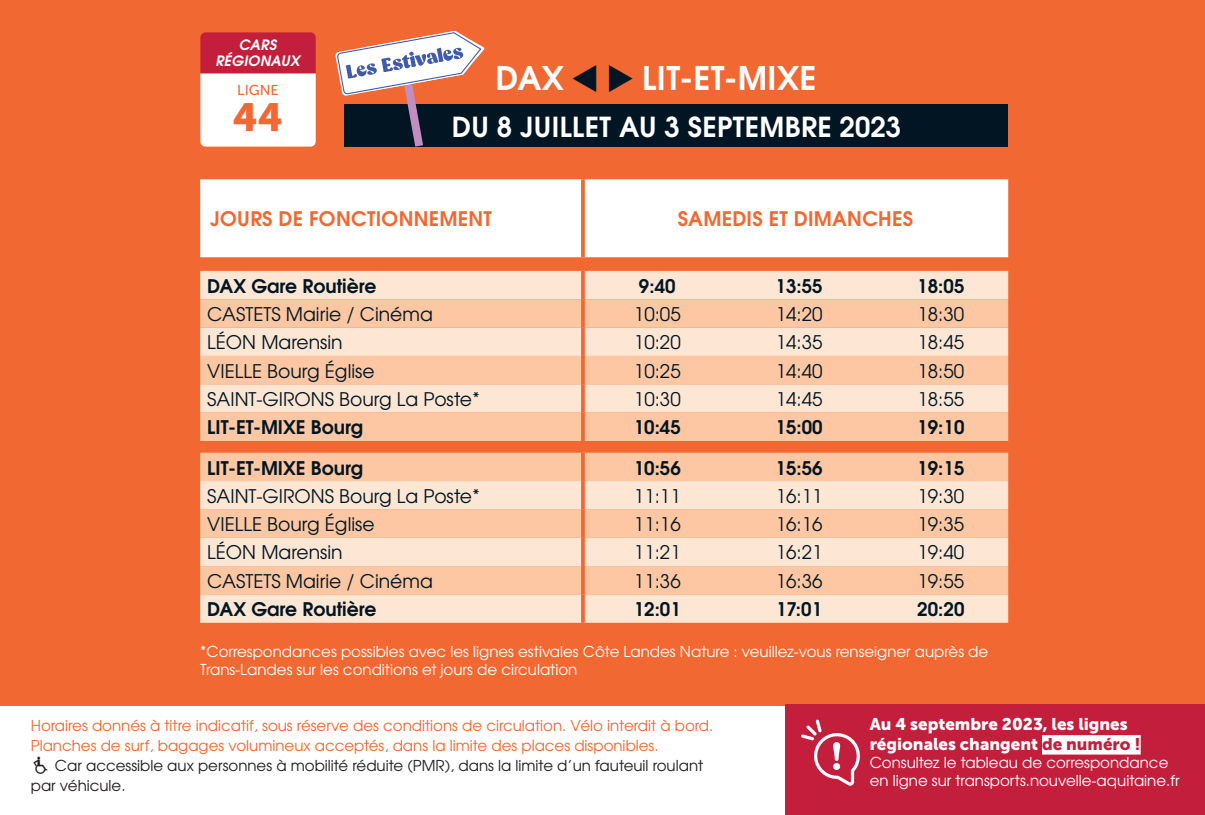
<style>
.page{position:relative;width:1205px;height:815px;background:#fff}
.page>*{position:absolute;margin:0;border:0;box-sizing:border-box;transform-origin:0 0}
.t1{font:39px "Museo Sans 900";color:#f26832}
.t2{font:700 32.5px "Te X Gyre Adventor";letter-spacing:.015em;color:#fff}
.t3{font:700 27.5px "Te X Gyre Adventor";letter-spacing:.015em;color:#fff}
.t4{font:700 20px "Te X Gyre Adventor";letter-spacing:.015em;color:#f26832}
.t5{font:18.75px "Te X Gyre Adventor";color:#011622}
.t6{font:700 18.75px "Te X Gyre Adventor";color:#011622}
.t7{font:17px/20.5px "Museo Sans 900";color:#fff}
.t8{font:15px/18px "Te X Gyre Adventor";color:#fff}
.t9{font:15px/20px "Te X Gyre Adventor";color:#f26832}
.t10{font:15px/20px "Te X Gyre Adventor";color:#231f20}
.t11{font:italic 700 14.25px/16px "Te X Gyre Adventor";letter-spacing:.015em;color:#fff;text-align:center}
.t12{font:14.25px "Museo Sans 500";color:#f26832}
.s1{color:#011622}
.s2{color:#c31f3d}
</style>
<div class="page">
<div style="left:0;top:0;width:1205px;height:706px;background:#f26832"></div>
<div style="left:344px;top:105px;width:664px;height:42px;background:#011622"></div>
<div style="left:200px;top:179px;width:808px;height:78px;background:#fff"></div>
<svg style="left:581px;top:179px;width:4px;height:78px"></svg>
<div style="left:200px;top:453px;width:808px;height:28px;background:#fcc7a2"></div>
<svg style="left:200px;top:481px;width:808px;height:142px;background:#fdd8bf"></svg>
<svg style="left:581px;top:453px;width:4px;height:28px"></svg>
<svg style="left:581px;top:481px;width:4px;height:28px"></svg>
<svg style="left:581px;top:509px;width:4px;height:29px"></svg>
<svg style="left:581px;top:538px;width:4px;height:28px"></svg>
<svg style="left:581px;top:566px;width:4px;height:28px"></svg>
<svg style="left:581px;top:594px;width:4px;height:29px"></svg>
<div style="left:200px;top:271px;width:808px;height:28px;background:#fee6d5"></div>
<svg style="left:200px;top:299px;width:808px;height:142px;background:#fcd2b5"></svg>
<svg style="left:581px;top:271px;width:4px;height:28px"></svg>
<svg style="left:581px;top:299px;width:4px;height:29px"></svg>
<svg style="left:581px;top:328px;width:4px;height:28px"></svg>
<svg style="left:581px;top:356px;width:4px;height:28px"></svg>
<svg style="left:581px;top:384px;width:4px;height:29px"></svg>
<svg style="left:581px;top:413px;width:4px;height:28px"></svg>
<svg style="left:200px;top:32px;width:116px;height:115px;background:#e9adb7"></svg>
<svg style="left:335px;top:31px;width:150px;height:116px"></svg>
<div style="left:785px;top:704px;width:420px;height:111px;background:#c31f3d"></div>
<div style="left:1042px;top:735px;width:98px;height:20px;background:#fff"></div>
<svg style="left:801px;top:719px;width:59px;height:67px"></svg>
<p class="t11" style="left:216px;top:35px;width:86px">CARS<br>RÉGIONAUX</p>
<p class="t12" style="left:237px;top:82px;width:43px">LIGNE</p>
<h1 class="t1" style="left:233px;top:95px;width:52px">44</h1>
<h2 class="t2" style="left:495px;top:49px;width:322px">DAX <span class="s1">▼</span> <span class="s1">◆</span> LIT-ET-MIXE</h2>
<h3 class="t3" style="left:452px;top:103px;width:451px">DU 8 JUILLET AU 3 SEPTEMBRE 2023</h3>
<p class="t4" style="left:210px;top:202px;width:283px">JOURS DE FONCTIONNEMENT</p>
<p class="t4" style="left:678px;top:202px;width:237px">SAMEDIS ET DIMANCHES</p>
<p class="t6" style="left:207px;top:270px;width:171px">DAX Gare Routière</p>
<p class="t6" style="left:639px;top:270px;width:38px">9:40</p>
<p class="t6" style="left:775px;top:270px;width:49px">13:55</p>
<p class="t6" style="left:917px;top:270px;width:49px">18:05</p>
<p class="t5" style="left:207px;top:299px;width:227px">CASTETS Mairie / Cinéma</p>
<p class="t5" style="left:634px;top:299px;width:48px">10:05</p>
<p class="t5" style="left:776px;top:299px;width:48px">14:20</p>
<p class="t5" style="left:917px;top:299px;width:48px">18:30</p>
<p class="t5" style="left:207px;top:328px;width:137px">LÉON Marensin</p>
<p class="t5" style="left:634px;top:328px;width:48px">10:20</p>
<p class="t5" style="left:776px;top:328px;width:48px">14:35</p>
<p class="t5" style="left:917px;top:328px;width:48px">18:45</p>
<p class="t5" style="left:207px;top:356px;width:169px">VIELLE Bourg Église</p>
<p class="t5" style="left:634px;top:356px;width:48px">10:25</p>
<p class="t5" style="left:776px;top:356px;width:48px">14:40</p>
<p class="t5" style="left:917px;top:356px;width:48px">18:50</p>
<p class="t5" style="left:207px;top:384px;width:274px">SAINT-GIRONS Bourg La Poste*</p>
<p class="t5" style="left:634px;top:384px;width:48px">10:30</p>
<p class="t5" style="left:776px;top:384px;width:48px">14:45</p>
<p class="t5" style="left:917px;top:384px;width:48px">18:55</p>
<p class="t6" style="left:207px;top:411px;width:157px">LIT-ET-MIXE Bourg</p>
<p class="t6" style="left:634px;top:411px;width:49px">10:45</p>
<p class="t6" style="left:775px;top:411px;width:49px">15:00</p>
<p class="t6" style="left:917px;top:411px;width:49px">19:10</p>
<p class="t6" style="left:207px;top:451px;width:157px">LIT-ET-MIXE Bourg</p>
<p class="t6" style="left:634px;top:451px;width:49px">10:56</p>
<p class="t6" style="left:775px;top:451px;width:49px">15:56</p>
<p class="t6" style="left:917px;top:451px;width:49px">19:15</p>
<p class="t5" style="left:207px;top:481px;width:274px">SAINT-GIRONS Bourg La Poste*</p>
<p class="t5" style="left:634px;top:481px;width:48px">11:11</p>
<p class="t5" style="left:776px;top:481px;width:48px">16:11</p>
<p class="t5" style="left:917px;top:481px;width:48px">19:30</p>
<p class="t5" style="left:207px;top:509px;width:169px">VIELLE Bourg Église</p>
<p class="t5" style="left:634px;top:509px;width:48px">11:16</p>
<p class="t5" style="left:776px;top:509px;width:48px">16:16</p>
<p class="t5" style="left:917px;top:509px;width:48px">19:35</p>
<p class="t5" style="left:207px;top:538px;width:137px">LÉON Marensin</p>
<p class="t5" style="left:634px;top:538px;width:48px">11:21</p>
<p class="t5" style="left:776px;top:538px;width:48px">16:21</p>
<p class="t5" style="left:917px;top:538px;width:48px">19:40</p>
<p class="t5" style="left:207px;top:566px;width:227px">CASTETS Mairie / Cinéma</p>
<p class="t5" style="left:634px;top:566px;width:48px">11:36</p>
<p class="t5" style="left:776px;top:566px;width:48px">16:36</p>
<p class="t5" style="left:917px;top:566px;width:48px">19:55</p>
<p class="t6" style="left:207px;top:593px;width:171px">DAX Gare Routière</p>
<p class="t6" style="left:634px;top:593px;width:49px">12:01</p>
<p class="t6" style="left:776px;top:593px;width:48px">17:01</p>
<p class="t6" style="left:917px;top:593px;width:49px">20:20</p>
<p class="t8" style="left:200px;top:642px;width:789px">*Correspondances possibles avec les lignes estivales Côte Landes Nature : veuillez-vous renseigner auprès de<br>Trans-Landes sur les conditions et jours de circulation</p>
<p class="t9" style="left:31px;top:715px;width:684px">Horaires donnés à titre indicatif, sous réserve des conditions de circulation. Vélo interdit à bord.<br>Planches de surf, bagages volumineux acceptés, dans la limite des places disponibles.</p>
<p class="t10" style="left:31px;top:755px;width:674px;text-indent:24px">Car accessible aux personnes à mobilité réduite (PMR), dans la limite d’un fauteuil roulant par véhicule.</p>
<p class="t7" style="left:870px;top:714px;width:272px">Au 4 septembre 2023, les lignes régionales changent <span class="s2">de numéro !</span></p>
<p class="t8" style="left:870px;top:753px;width:311px">Consultez le tableau de correspondance en ligne sur transports.nouvelle-aquitaine.fr</p>
</div>
